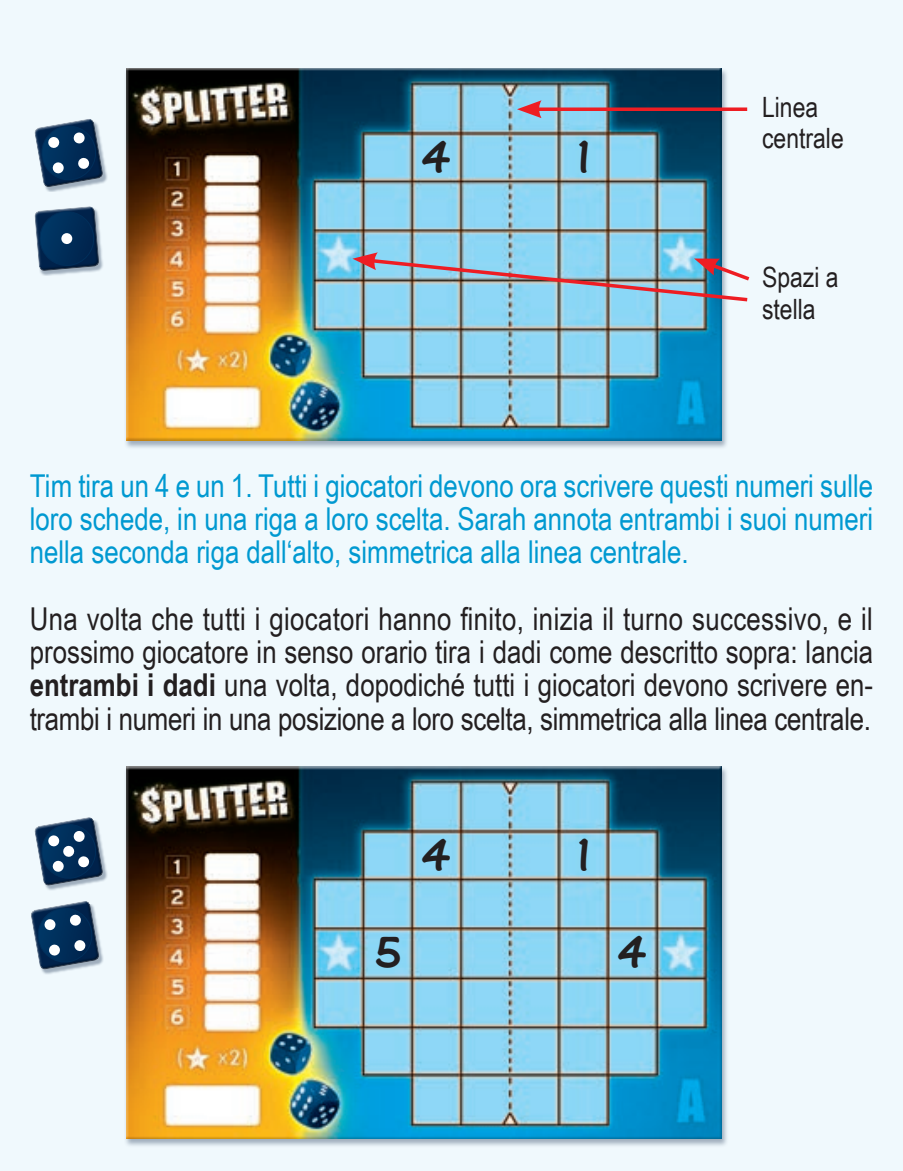
<style>
.page{position:relative;width:903px;height:1171px;background:#f0f9fd}
.page>*{position:absolute;margin:0;border:0;box-sizing:border-box;transform-origin:0 0}
.t1{font:49px "One Stroke Script Plain";color:#231f20}
.t2{font:31.5px "Arial Narrow";color:#231f20}
.t3{font:31.5px/33.2px "Arial Narrow";color:#0099d1;text-align:justify}
.t4{font:28px "Arial Narrow";color:#231f20}
.s1{font-weight:700}
</style>
<div class="page">
<div style="left:124px;top:68px;width:605px;height:381px;background:#51657e;opacity:.5"></div>
<div style="left:124px;top:68px;width:600px;height:375px;background:#231f20;opacity:.25"></div>
<div style="left:124px;top:766px;width:605px;height:382px;background:#51657e;opacity:.5"></div>
<div style="left:124px;top:766px;width:600px;height:375px;background:#231f20;opacity:.25"></div>
<svg style="left:34px;top:206px;width:68px;height:70px"></svg>
<div style="left:61px;top:233px;width:12px;height:11px;background:#fff;border-radius:50%"></div>
<svg style="left:34px;top:119px;width:73px;height:72px"></svg>
<div style="left:48px;top:137px;width:12px;height:11px;background:#fff;border-radius:50%"></div>
<svg style="left:52px;top:162px;width:12px;height:12px"></svg>
<svg style="left:73px;top:132px;width:12px;height:12px"></svg>
<svg style="left:78px;top:157px;width:12px;height:12px"></svg>
<svg style="left:31px;top:901px;width:72px;height:72px"></svg>
<div style="left:44px;top:919px;width:12px;height:11px;background:#fff;border-radius:50%"></div>
<div style="left:49px;top:944px;width:11px;height:12px;background:#fff;border-radius:50%"></div>
<div style="left:70px;top:914px;width:11px;height:12px;background:#fff;border-radius:50%"></div>
<svg style="left:74px;top:939px;width:12px;height:12px"></svg>
<svg style="left:34px;top:817px;width:73px;height:72px"></svg>
<svg style="left:48px;top:835px;width:12px;height:12px"></svg>
<svg style="left:52px;top:860px;width:12px;height:12px"></svg>
<svg style="left:73px;top:830px;width:12px;height:12px"></svg>
<svg style="left:63px;top:845px;width:12px;height:12px"></svg>
<svg style="left:78px;top:856px;width:12px;height:12px"></svg>
<svg style="left:541px;top:107px;width:206px;height:4px"></svg>
<svg style="left:517px;top:100px;width:24px;height:18px"></svg>
<svg style="left:352px;top:252px;width:398px;height:51px"></svg>
<p class="t1" style="left:422px;top:127px;width:31px">4</p>
<p class="t1" style="left:578px;top:127px;width:13px">1</p>
<p class="t4" style="left:762px;top:86px;width:58px">Linea</p>
<p class="t4" style="left:762px;top:118px;width:83px">centrale</p>
<p class="t4" style="left:762px;top:257px;width:78px">Spazi a</p>
<p class="t4" style="left:762px;top:288px;width:55px">stella</p>
<p class="t3" style="left:30px;top:468px;width:845px">Tim tira un 4 e un 1. Tutti i giocatori devono ora scrivere questi numeri sulle loro schede, in una riga a loro scelta. Sarah annota entrambi i suoi numeri nella seconda riga dall‘alto, simmetrica alla linea centrale.</p>
<p class="t2" style="left:30px;top:596px;width:845px">Una volta che tutti i giocatori hanno finito, inizia il turno successivo, e il</p>
<p class="t2" style="left:30px;top:629px;width:845px">prossimo giocatore in senso orario tira i dadi come descritto sopra: lancia</p>
<p class="t2" style="left:30px;top:662px;width:845px"><span class="s1">entrambi i dadi</span> una volta, dopodiché tutti i giocatori devono scrivere en-</p>
<p class="t2" style="left:30px;top:695px;width:843px">trambi i numeri in una posizione a loro scelta, simmetrica alla linea centrale.</p>
<p class="t1" style="left:422px;top:825px;width:31px">4</p>
<p class="t1" style="left:578px;top:825px;width:13px">1</p>
<p class="t1" style="left:376px;top:922px;width:27px">5</p>
<p class="t1" style="left:618px;top:922px;width:31px">4</p>
</div>
